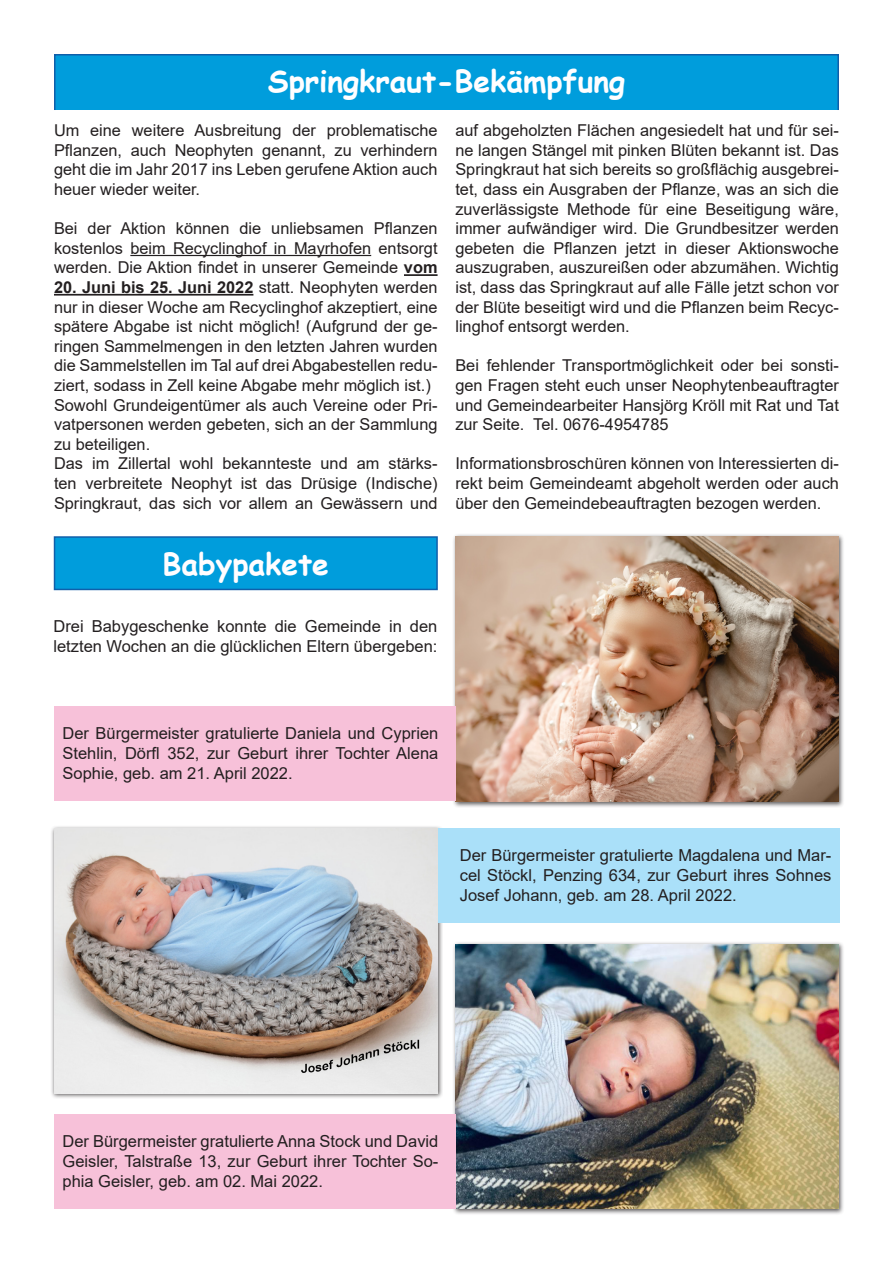
<style>
.page{position:relative;width:893px;height:1263px;background:#fff}
.page>*{position:absolute;margin:0;border:0;box-sizing:border-box;transform-origin:0 0}
.t1{font:700 30px "Comic Sans MS";color:#fffeff}
.t2{font:700 30px "Comic Sans MS";color:#fffdff}
.t3{font:16.5px/19.8px "Arial";color:#231f20;text-align:justify}
.t4{font:16.35px/19.6px "Arial";color:#231f20;text-align:justify}
.s1{font-weight:700}
</style>
<div class="page">
<div style="left:55px;top:537px;width:382px;height:52px;background:#009ddc"></div>
<div style="left:54px;top:536px;width:384px;height:54px;border:2px solid #105faa"></div>
<div style="left:452px;top:941px;width:392px;height:274px;background:#231f20;opacity:.73"></div>
<img style="left:455px;top:944px;width:384px;height:265px">
<div style="left:50px;top:825px;width:393px;height:275px;background:#231f20;opacity:.73"></div>
<img style="left:54px;top:828px;width:383px;height:265px">
<div style="left:452px;top:533px;width:392px;height:275px;background:#231f20;opacity:.73"></div>
<img style="left:455px;top:536px;width:384px;height:265px">
<div style="left:55px;top:55px;width:783px;height:55px;background:#009ddc"></div>
<div style="left:54px;top:54px;width:785px;height:57px;border:2px solid #105faa"></div>
<hr style="left:130px;top:255px;width:241px;height:1px;background:#231f20">
<hr style="left:404px;top:274px;width:34px;height:2px;background:#231f20">
<hr style="left:54px;top:294px;width:199px;height:2px;background:#231f20">
<div style="left:54px;top:1114px;width:401px;height:95px;background:#f7c1d9"></div>
<div style="left:54px;top:706px;width:401px;height:95px;background:#f7c1d9"></div>
<div style="left:438px;top:828px;width:402px;height:95px;background:#aae0f9"></div>
<p class="t1" style="left:268px;top:59px;width:358px">Springkraut-Bekämpfung</p>
<p class="t4" style="left:54px;top:120px;width:385px">Um eine weitere Ausbreitung der problematische Pflanzen, auch Neophyten genannt, zu verhindern geht die im Jahr 2017 ins Leben gerufene Aktion auch heuer wieder weiter.</p>
<p class="t4" style="left:54px;top:218px;width:385px">Bei der Aktion können die unliebsamen Pflanzen kostenlos beim Recyclinghof in Mayrhofen entsorgt werden. Die Aktion findet in unserer Gemeinde <span class="s1">vom</span></p>
<p class="t4" style="left:54px;top:277px;width:385px"><span class="s1">20. Juni bis 25. Juni 2022</span> statt. Neophyten werden nur in dieser Woche am Recyclinghof akzeptiert, eine spätere Abgabe ist nicht möglich! (Aufgrund der ge&shy;ringen Sammelmengen in den letzten Jahren wurden die Sammelstellen im Tal auf drei Abgabestellen redu&shy;ziert, sodass in Zell keine Abgabe mehr möglich ist.)</p>
<p class="t4" style="left:54px;top:395px;width:385px">Sowohl Grundeigentümer als auch Vereine oder Pri&shy;vatpersonen werden gebeten, sich an der Sammlung zu beteiligen.</p>
<p class="t4" style="left:54px;top:454px;width:385px">Das im Zillertal wohl bekannteste und am stärks&shy;ten verbreitete Neophyt ist das Drüsige (Indische)<br>Springkraut, das sich vor allem an Gewässern und</p>
<p class="t4" style="left:455px;top:120px;width:385px">auf abgeholzten Flächen angesiedelt hat und für sei&shy;ne langen Stängel mit pinken Blüten bekannt ist. Das Springkraut hat sich bereits so großflächig ausgebrei&shy;tet, dass ein Ausgraben der Pflanze, was an sich die zuverlässigste Methode für eine Beseitigung wäre, immer aufwändiger wird. Die Grundbesitzer werden gebeten die Pflanzen jetzt in dieser Aktionswoche auszugraben, auszureißen oder abzumähen. Wichtig ist, dass das Springkraut auf alle Fälle jetzt schon vor der Blüte beseitigt wird und die Pflanzen beim Recyc&shy;linghof entsorgt werden.</p>
<p class="t4" style="left:455px;top:356px;width:385px">Bei fehlender Transportmöglichkeit oder bei sonsti&shy;gen Fragen steht euch unser Neophytenbeauftragter und Gemeindearbeiter Hansjörg Kröll mit Rat und Tat zur Seite. Tel. 0676-4954785</p>
<p class="t4" style="left:455px;top:454px;width:385px">Informationsbroschüren können von Interessierten di&shy;rekt beim Gemeindeamt abgeholt werden oder auch über den Gemeindebeauftragten bezogen werden.</p>
<p class="t2" style="left:162px;top:541px;width:168px">Babypakete</p>
<p class="t3" style="left:53px;top:616px;width:385px">Drei Babygeschenke konnte die Gemeinde in den letzten Wochen an die glücklichen Eltern übergeben:</p>
<p class="t3" style="left:63px;top:724px;width:377px">Der Bürgermeister gratulierte Daniela und Cyprien Stehlin, Dörfl 352, zur Geburt ihrer Tochter Alena Sophie, geb. am 21. April 2022.</p>
<p class="t3" style="left:460px;top:846px;width:373px">Der Bürgermeister gratulierte Magdalena und Mar&shy;cel Stöckl, Penzing 634, zur Geburt ihres Sohnes Josef Johann, geb. am 28. April 2022.</p>
<p class="t3" style="left:63px;top:1131px;width:377px">Der Bürgermeister gratulierte Anna Stock und David Geisler, Talstraße 13, zur Geburt ihrer Tochter So&shy;phia Geisler, geb. am 02. Mai 2022.</p>
</div>
